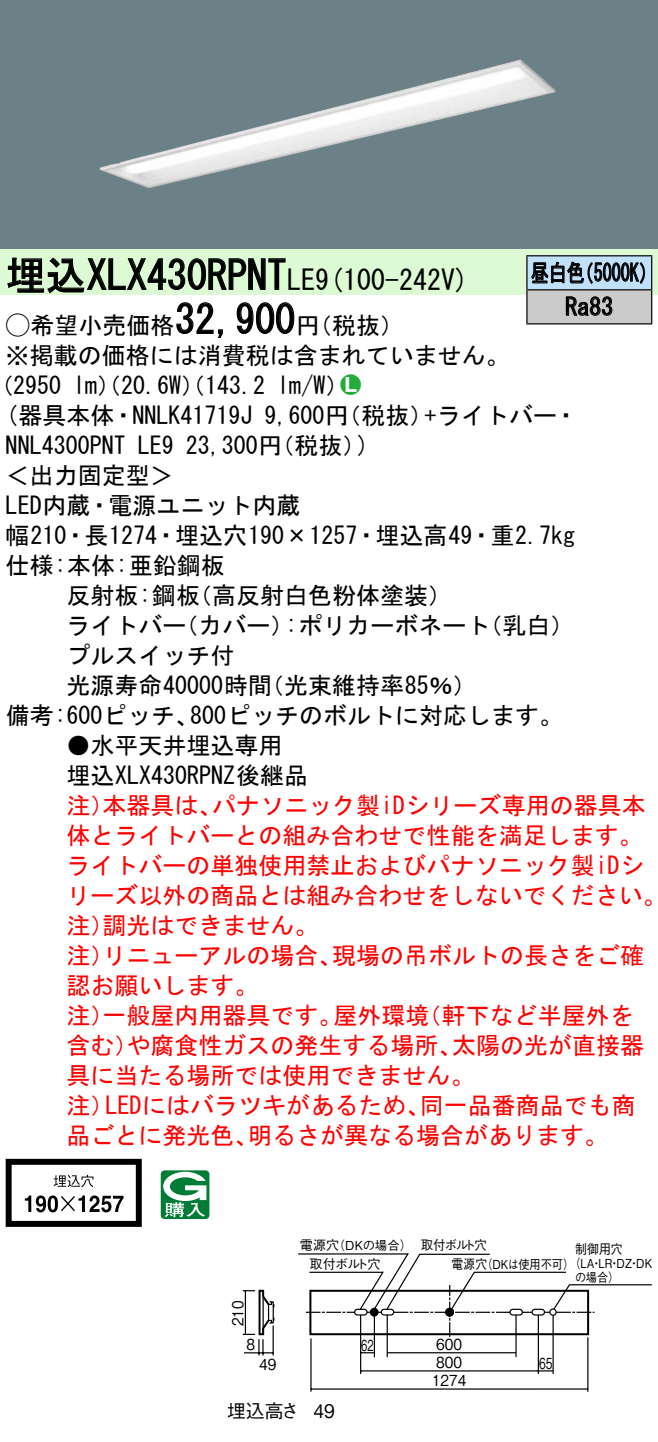
<style>
.page{position:relative;width:658px;height:1442px;background:#fff}
.page>*{position:absolute;margin:0;border:0;box-sizing:border-box;transform-origin:0 0}
.t1{font:40px "MS Gothic";color:#000}
.t2{font:28px "MS Gothic";color:#000}
.t3{font:24px/30px "MS Gothic";color:#000}
.t4{font:24px/30px "MS Gothic";color:#f00}
.t5{font:24px/34px "MS Gothic";color:#000;scale:.75 1}
.t6{font:24px "Ford Classification 1";color:#23ac38}
.t7{font:18.8px "Gothic BBB Pro Medium 90 pv RKSJ H";color:#000}
.t8{font:18.8px "Gothic BBB Pro Medium 90 pv RKSJ H";color:#000;scale:.9 1}
.t9{font:15.2px "Gothic BBB Pro Medium 90 pv RKSJ H";color:#000;scale:.9 1}
.t10{font:15.2px "Gothic BBB Pro Medium 90 pv RKSJ H";color:#000;scale:.65 1}
.t11{font:15.2px "Gothic BBB Pro Medium 90 pv RKSJ H";color:#000;scale:.7 1}
.t12{font:13.2px "Gothic BBB Pro Medium 90 pv RKSJ H";letter-spacing:-.02em;color:#000}
.t13{font:13.2px "Gothic BBB Pro Medium 90 pv RKSJ H";letter-spacing:-.02em;color:#000;scale:.9 1}
.t14{font:13.2px "Gothic BBB Pro Medium 90 pv RKSJ H";letter-spacing:-.02em;color:#000;scale:.95 1}
.t15{font:12.4px/14px "Gothic BBB Pro Medium 90 pv RKSJ H";color:#000;text-align:center;scale:.9 1}
.t16{font:12.4px "Gothic BBB Pro Medium 90 pv RKSJ H";color:#000}
.s1{font-size:28px}
.s2{font-family:"Ford Classification 1"}
.s3{color:#fff}
</style>
<div class="page">
<div style="left:0;top:0;width:658px;height:249px;background:#6c8087"></div>
<img style="left:100px;top:59px;width:455px;height:129px">
<div style="left:0;top:249px;width:658px;height:46px;background:#dcfad4"></div>
<svg style="left:7px;top:257px;width:279px;height:37px"></svg>
<svg style="left:176px;top:302px;width:47px;height:37px"></svg>
<svg style="left:236px;top:302px;width:59px;height:32px"></svg>
<svg style="left:6px;top:1158px;width:136px;height:68px"></svg>
<svg style="left:161px;top:1170px;width:48px;height:49px"></svg>
<div style="left:527px;top:256px;width:124px;height:34px;background:#c1e1fa"></div>
<div style="left:527px;top:290px;width:124px;height:34px;background:#cacaca"></div>
<hr style="left:526px;top:255px;width:126px;height:1px;background:#000">
<hr style="left:526px;top:256px;width:1px;height:33px;background:#000">
<hr style="left:651px;top:256px;width:1px;height:33px;background:#000">
<hr style="left:526px;top:289px;width:126px;height:1px;background:#000">
<hr style="left:526px;top:290px;width:1px;height:33px;background:#000">
<hr style="left:651px;top:290px;width:1px;height:33px;background:#000">
<hr style="left:526px;top:323px;width:126px;height:1px;background:#000">
<svg style="left:531px;top:261px;width:114px;height:23px"></svg>
<svg style="left:565px;top:296px;width:47px;height:20px"></svg>
<svg style="left:243px;top:1289px;width:32px;height:66px"></svg>
<hr style="left:262px;top:1290px;width:2px;height:44px;background:#000">
<hr style="left:587px;top:1337px;width:1px;height:54px;background:#000">
<hr style="left:310px;top:1338px;width:1px;height:53px;background:#000">
<hr style="left:387px;top:1352px;width:129px;height:1px;background:#000">
<svg style="left:361px;top:1352px;width:13px;height:1px"></svg>
<hr style="left:361px;top:1370px;width:192px;height:1px;background:#000">
<hr style="left:311px;top:1388px;width:277px;height:1px;background:#000">
<hr style="left:537px;top:1315px;width:2px;height:59px;background:#000">
<hr style="left:360px;top:1314px;width:1px;height:60px;background:#000">
<hr style="left:374px;top:1316px;width:1px;height:41px;background:#000">
<hr style="left:386px;top:1314px;width:2px;height:43px;background:#000">
<hr style="left:515px;top:1314px;width:1px;height:43px;background:#000">
<svg style="left:298px;top:1253px;width:354px;height:83px"></svg>
<hr style="left:552px;top:1315px;width:2px;height:59px;background:#000">
<h1 class="t1" style="left:6px;top:255px;width:311px">埋込XLX430RPNT<span class="s1">LE</span></h1>
<p class="t3" style="left:296px;top:310px;width:109px">（円税抜(</p>
<p class="t2" style="left:315px;top:265px;width:155px">(9 100-242 (V</p>
<h1 class="t1" style="left:175px;top:299px;width:121px">32,900</h1>
<p class="t3" style="left:6px;top:310px;width:505px"><span class="s2">A</span>希望小売価格<br>※掲載の価格には消費税は含まれていません。</p>
<p class="t6" style="left:340px;top:372px;width:22px">2<span class="s3">7</span></p>
<p class="t3" style="left:277px;top:370px;width:73px">l m (W/</p>
<p class="t3" style="left:-11px;top:370px;width:74px">（2950</p>
<p class="t3" style="left:73px;top:370px;width:193px">lm）（20.6 ）（W 143.2</p>
<p class="t5" style="left:565px;top:256px;width:65px;text-indent:-34px">昼白色<br>Ra83</p>
<p class="t5" style="left:575px;top:256px;width:109px">（5000 (K</p>
<p class="t3" style="left:6px;top:400px;width:248px">(器具本体・NNLK41719J</p>
<p class="t3" style="left:424px;top:400px;width:155px">+ライトバー・</p>
<p class="t3" style="left:264px;top:400px;width:170px">9,600 （円税抜）</p>
<p class="t3" style="left:186px;top:430px;width:182px">23,300 （円税抜(</p>
<p class="t3" style="left:357px;top:430px;width:13px">(</p>
<p class="t3" style="left:6px;top:430px;width:121px">NNL4300PNT</p>
<p class="t3" style="left:6px;top:460px;width:169px">＜出力固定型&lt;</p>
<p class="t3" style="left:6px;top:490px;width:296px">LED内蔵・電源ユニット内蔵</p>
<p class="t3" style="left:6px;top:520px;width:571px">幅210・長1274・埋込穴190×1257・埋込高49・重2.7kg</p>
<p class="t3" style="left:6px;top:550px;width:220px">仕様:本体:亜鉛鋼板</p>
<p class="t3" style="left:188px;top:580px;width:266px">（高反射白色粉体塗装(</p>
<p class="t3" style="left:138px;top:430px;width:37px">LE9</p>
<p class="t3" style="left:66px;top:580px;width:135px">反射板:鋼板</p>
<p class="t3" style="left:66px;top:610px;width:169px">ライトバー<br>プルスイッチ付</p>
<p class="t3" style="left:174px;top:610px;width:121px">（カバー）</p>
<p class="t3" style="left:285px;top:610px;width:206px">:ポリカーボネート</p>
<p class="t3" style="left:478px;top:610px;width:97px">（乳白(</p>
<p class="t3" style="left:190px;top:670px;width:374px;text-indent:-124px">光源寿命40000時間<br>800ピッチのボルトに対応します。</p>
<p class="t3" style="left:260px;top:670px;width:218px">（光束維持率85％(</p>
<p class="t3" style="left:6px;top:700px;width:195px">備考:600ピッチ、</p>
<p class="t3" style="left:66px;top:730px;width:243px">●水平天井埋込専用埋込XLX430RPNZ後継品</p>
<p class="t4" style="left:212px;top:790px;width:435px">パナソニック製iDシリーズ専用の器具本</p>
<p class="t4" style="left:66px;top:790px;width:49px">注）</p>
<p class="t4" style="left:66px;top:820px;width:577px">体とライトバーとの組み合わせで性能を満足します。</p>
<p class="t4" style="left:66px;top:850px;width:579px">ライトバーの単独使用禁止およびパナソニック製iDシ</p>
<p class="t4" style="left:66px;top:880px;width:601px">リーズ以外の商品とは組み合わせをしないでください。</p>
<p class="t4" style="left:102px;top:910px;width:217px">調光はできません。</p>
<p class="t4" style="left:102px;top:790px;width:121px">本器具は、</p>
<p class="t4" style="left:66px;top:910px;width:49px">注）</p>
<p class="t4" style="left:332px;top:940px;width:314px">現場の吊ボルトの長さをご確</p>
<p class="t4" style="left:66px;top:940px;width:193px">注）<br>認お願いします。</p>
<p class="t4" style="left:102px;top:940px;width:241px">リニューアルの場合、</p>
<p class="t4" style="left:102px;top:1000px;width:241px">一般屋内用器具です。</p>
<p class="t4" style="left:333px;top:1000px;width:97px">屋外環境</p>
<p class="t4" style="left:417px;top:1000px;width:217px">（軒下など半屋外を</p>
<p class="t4" style="left:66px;top:1000px;width:49px">注）</p>
<p class="t4" style="left:126px;top:1030px;width:337px">や腐食性ガスの発生する場所、</p>
<p class="t4" style="left:452px;top:1030px;width:194px">太陽の光が直接器</p>
<p class="t4" style="left:66px;top:1030px;width:73px">含む）</p>
<p class="t4" style="left:66px;top:1060px;width:409px">具に当たる場所では使用できません。</p>
<p class="t4" style="left:420px;top:1090px;width:217px">同一品番商品でも商</p>
<p class="t4" style="left:105px;top:1090px;width:326px">LEDにはバラツキがあるため、</p>
<p class="t4" style="left:66px;top:1090px;width:49px">注）</p>
<p class="t4" style="left:66px;top:1120px;width:193px">品ごとに発光色、</p>
<p class="t4" style="left:248px;top:1120px;width:362px">明るさが異なる場合があります。</p>
<p class="t12" style="left:300px;top:1234px;width:41px">電源穴</p>
<p class="t16" style="left:333px;top:1235px;width:81px">（DKの場合）</p>
<p class="t9" style="left:225px;top:1326px;width:30px;rotate:-90deg">210</p>
<p class="t9" style="left:246px;top:1332px;width:11px">8</p>
<p class="t9" style="left:259px;top:1352px;width:21px">49</p>
<p class="t7" style="left:227px;top:1395px;width:74px">埋込高さ</p>
<p class="t12" style="left:309px;top:1253px;width:73px">取付ボルト穴</p>
<p class="t8" style="left:313px;top:1396px;width:25px">49</p>
<p class="t10" style="left:361px;top:1332px;width:21px">62</p>
<p class="t14" style="left:421px;top:1234px;width:71px">取付ボルト穴</p>
<p class="t13" style="left:451px;top:1253px;width:41px">電源穴</p>
<p class="t15" style="left:481px;top:1256px;width:105px">（DKは使用不可(</p>
<p class="t13" style="left:575px;top:1238px;width:54px">制御用穴</p>
<p class="t15" style="left:569px;top:1254px;width:94px">（LA LR DZ DK</p>
<p class="t15" style="left:575px;top:1254px;width:51px">・<br>の場合(</p>
<p class="t15" style="left:609px;top:1254px;width:14px">・</p>
<p class="t15" style="left:628px;top:1254px;width:14px">・</p>
<p class="t9" style="left:436px;top:1332px;width:30px">600</p>
<p class="t9" style="left:432px;top:1368px;width:40px">1274</p>
<p class="t9" style="left:436px;top:1350px;width:30px">800</p>
<p class="t11" style="left:539px;top:1350px;width:21px">65</p>
</div>
